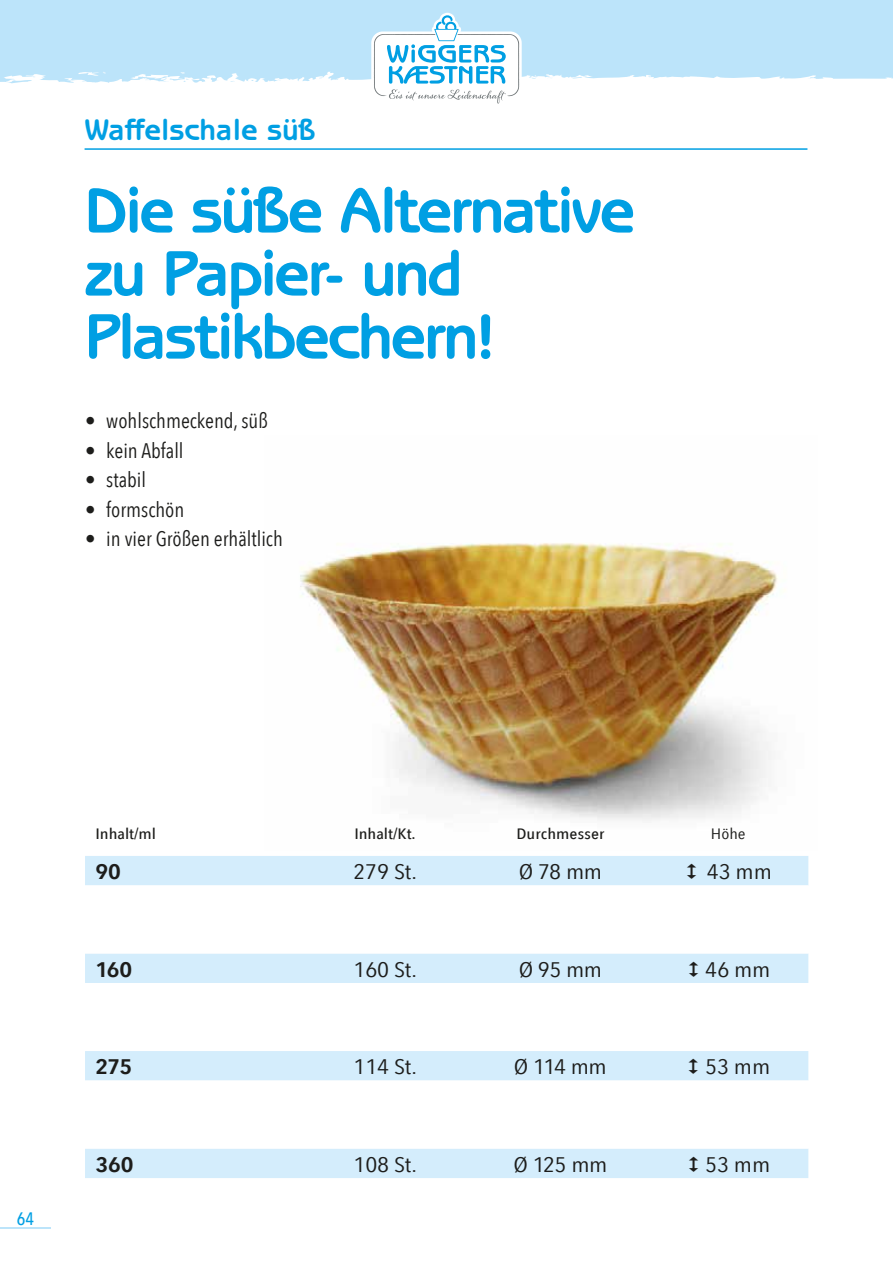
<style>
.page{position:relative;width:893px;height:1263px;background:#fff}
.page>*{position:absolute;margin:0;border:0;box-sizing:border-box;transform-origin:0 0}
.t1{font:700 64.5px/63px "Benguiat Gothic Std";letter-spacing:-.045em;color:#009fe3}
.t2{font:700 30px "Benguiat Gothic Std";color:#009fe3}
.t3{font:21px "Avenir Next Condensed";color:#1d1d1b}
.t4{font:21px "Avenir Next Condensed";color:#1d1d1b;scale:1.22 1}
.t5{font:600 21px "Avenir Next Condensed";letter-spacing:-.005em;color:#1d1d1b;scale:1.22 1}
.t6{font:500 18px "Avenir Next Condensed";color:#009fe3}
.t7{font:500 15px "Avenir Next Condensed";color:#1d1d1b;scale:1.21 1}
.t8{font:15px "Avenir Next Condensed";color:#1d1d1b;scale:1.21 1}
</style>
<div class="page">
<div style="left:0;top:0;width:892px;height:83px;background:#bce4fa"></div>
<svg style="left:371px;top:13px;width:151px;height:91px"></svg>
<svg style="left:892px;top:0;width:1px;height:79px"></svg>
<hr style="left:0;top:1227px;width:51px;height:1px;background:#bce4fa">
<img style="left:300px;top:542px;width:478px;height:279px">
<div style="left:85px;top:856px;width:723px;height:322px;background:#d4edfc"></div>
<svg style="left:85px;top:885px;width:723px;height:263px"></svg>
<hr style="left:85px;top:148px;width:722px;height:2px;background:#009fe3">
<svg style="left:687px;top:864px;width:9px;height:15px"></svg>
<svg style="left:689px;top:961px;width:9px;height:15px"></svg>
<svg style="left:689px;top:1059px;width:9px;height:15px"></svg>
<svg style="left:689px;top:1156px;width:9px;height:16px"></svg>
<h2 class="t2" style="left:85px;top:112px;width:232px">Waffelschale süß</h2>
<h1 class="t1" style="left:85px;top:179px;width:552px">Die süße Alternative zu Papier- und<br>Plastikbechern!</h1>
<p class="t3" style="left:85px;top:403px;width:184px">• wohlschmeckend, süß</p>
<p class="t3" style="left:85px;top:433px;width:100px">• kein Abfall</p>
<p class="t3" style="left:85px;top:462px;width:63px">• stabil</p>
<p class="t3" style="left:85px;top:491px;width:101px">• formschön</p>
<p class="t3" style="left:85px;top:521px;width:199px">• in vier Größen erhältlich</p>
<p class="t6" style="left:17px;top:1207px;width:19px">64</p>
<p class="t7" style="left:95px;top:824px;width:52px">Inhalt/ml</p>
<p class="t7" style="left:354px;top:824px;width:52px">Inhalt/Kt.</p>
<p class="t7" style="left:516px;top:824px;width:74px">Durchmesser</p>
<p class="t8" style="left:711px;top:821px;width:30px">Höhe</p>
<p class="t5" style="left:95px;top:853px;width:22px">90</p>
<p class="t4" style="left:353px;top:854px;width:54px">279 St.</p>
<p class="t4" style="left:519px;top:854px;width:70px">Ø 78 mm</p>
<p class="t4" style="left:707px;top:854px;width:55px">43 mm</p>
<p class="t5" style="left:95px;top:951px;width:32px">160</p>
<p class="t4" style="left:353px;top:951px;width:54px">160 St.</p>
<p class="t4" style="left:519px;top:951px;width:70px">Ø 95 mm</p>
<p class="t4" style="left:705px;top:951px;width:55px">46 mm</p>
<p class="t5" style="left:95px;top:1049px;width:32px">275</p>
<p class="t4" style="left:353px;top:1049px;width:54px">114 St.</p>
<p class="t4" style="left:514px;top:1049px;width:78px">Ø 114 mm</p>
<p class="t4" style="left:705px;top:1049px;width:55px">53 mm</p>
<p class="t5" style="left:95px;top:1146px;width:33px">360</p>
<p class="t4" style="left:353px;top:1146px;width:54px">108 St.</p>
<p class="t4" style="left:513px;top:1146px;width:78px">Ø 125 mm</p>
<p class="t4" style="left:705px;top:1146px;width:55px">53 mm</p>
</div>
